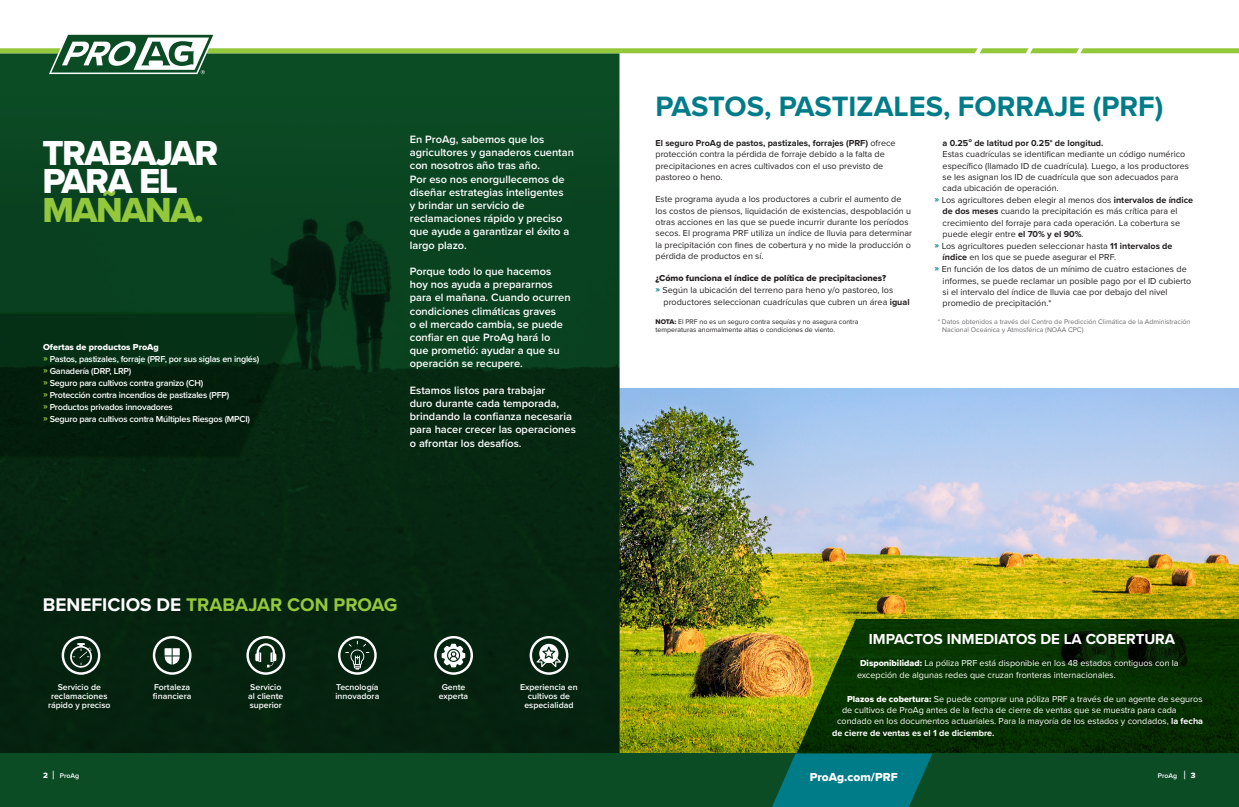
<style>
.page{position:relative;width:1239px;height:807px;background:#fff}
.page>*{position:absolute;margin:0;border:0;box-sizing:border-box;transform-origin:0 0}
.Bullets{font:36px/28.5px "Proxima Nova Extrabld";letter-spacing:-.04em;color:#fff}
.Bullet{font:700 29px "Proxima Nova";color:#007c89}
.t1{font:700 19px "Proxima Nova";color:#94c83c}
.t2{font:700 15px "Proxima Nova";color:#fff}
.Text{font:12px "Proxima Nova Extrabld";color:#fff}
.t3{font:600 11px/13.2px "Proxima Nova";color:#fff}
.Bullet-2{font:9px/11.2px "Proxima Nova";color:#231f20}
.Text-2{font:9px/11.2px "Proxima Nova";color:#231f20}
.Text-3{font:9px/12.5px "Proxima Nova";color:#fff}
.Bullet-3{font:600 9px "Proxima Nova";letter-spacing:-.025em;color:#fff}
.Subhead1{font:9px "Proxima Nova Extrabld";color:#231f20}
.Text-4{font:700 9px "Proxima Nova";color:#fff}
.Subhead1-2{font:9px "Proxima Nova Extrabld";color:#fff}
.Bullet-4{font:600 8.7px/9.2px "Proxima Nova";color:#fff;text-align:center}
.Bullet-5{font:7px/8.8px "Proxima Nova";color:#6c6d70}
.t4{font:7px "Proxima Nova";color:#231f20}
.t5{font:600 7px "Proxima Nova";color:#fff}
.s1{color:#94c83c}
.s2{font-weight:700;color:#94c83c}
.s3{color:#fff}
.s4{font-weight:700}
.s5{font-weight:700;color:#007c89}
.s6{font-family:"Proxima Nova Extrabld"}
.s7{font-family:"Proxima Nova Extrabld";font-weight:400;font-size:8px}
.s8{font-weight:500;font-size:12px}
</style>
<div class="page">
<img style="left:619px;top:388px;width:619px;height:365px">
<img style="left:0;top:74px;width:619px;height:679px">
<svg style="left:0;top:311px;width:306px;height:148px;background:#042510"></svg>
<svg style="left:796px;top:618px;width:442px;height:135px;background:#143902"></svg>
<svg style="left:0;top:34px;width:1238px;height:40px"></svg>
<div style="left:0;top:753px;width:1238px;height:53px;background:#0c4c25"></div>
<svg style="left:772px;top:753px;width:160px;height:53px;background:#017479"></svg>
<svg style="left:62px;top:636px;width:38px;height:38px"></svg>
<svg style="left:153px;top:636px;width:38px;height:38px"></svg>
<svg style="left:246px;top:636px;width:39px;height:38px"></svg>
<svg style="left:338px;top:636px;width:39px;height:38px"></svg>
<svg style="left:434px;top:636px;width:39px;height:38px"></svg>
<svg style="left:529px;top:636px;width:39px;height:38px"></svg>
<p class="Bullets" style="left:42px;top:138px;width:177px">TRABAJAR<br>PARA EL<br><span class="s1">MAÑANA.</span></p>
<p class="Subhead1-2" style="left:43px;top:340px;width:117px">Ofertas de productos ProAg</p>
<p class="Bullet-3" style="left:43px;top:352px;width:218px"><span class="s2">»</span> Pastos, pastizales, forraje (PRF, por sus siglas en inglés)</p>
<p class="Bullet-3" style="left:43px;top:364px;width:90px"><span class="s2">»</span> Ganadería (DRP, LRP)</p>
<p class="Bullet-3" style="left:43px;top:376px;width:162px"><span class="s2">»</span> Seguro para cultivos contra granizo (CH)</p>
<p class="Bullet-3" style="left:43px;top:388px;width:188px"><span class="s2">»</span> Protección contra incendios de pastizales (PFP)</p>
<p class="Bullet-3" style="left:43px;top:400px;width:131px"><span class="s2">»</span> Productos privados innovadores</p>
<p class="Bullet-3" style="left:43px;top:412px;width:208px"><span class="s2">»</span> Seguro para cultivos contra Múltiples Riesgos (MPCI)</p>
<p class="t3" style="left:410px;top:132px;width:166px">En ProAg, sabemos que los agricultores y ganaderos cuentan con nosotros año tras año.<br>Por eso nos enorgullecemos de diseñar estrategias inteligentes<br>y brindar un servicio de reclamaciones rápido y preciso que ayude a garantizar el éxito a largo plazo.</p>
<p class="t3" style="left:410px;top:264px;width:162px">Porque todo lo que hacemos hoy nos ayuda a prepararnos para el mañana. Cuando ocurren condiciones climáticas graves<br>o el mercado cambia, se puede confiar en que ProAg hará lo que prometió: ayudar a que su operación se recupere.</p>
<p class="t3" style="left:410px;top:383px;width:167px">Estamos listos para trabajar<br>duro durante cada temporada, brindando la confianza necesaria para hacer crecer las operaciones o afrontar los desafíos.</p>
<p class="t1" style="left:43px;top:590px;width:356px"><span class="s3">BENEFICIOS DE</span> TRABAJAR CON PROAG</p>
<p class="Bullet-4" style="left:48px;top:682px;width:64px">Servicio de reclamaciones rápido y preciso</p>
<p class="Bullet-4" style="left:154px;top:682px;width:38px">Fortaleza</p>
<p class="Bullet-4" style="left:153px;top:691px;width:40px">financiera</p>
<p class="Bullet-4" style="left:250px;top:682px;width:33px">Servicio</p>
<p class="Bullet-4" style="left:248px;top:691px;width:37px">al cliente</p>
<p class="Bullet-4" style="left:250px;top:700px;width:34px">superior</p>
<p class="Bullet-4" style="left:336px;top:681px;width:44px">Tecnología</p>
<p class="Bullet-4" style="left:335px;top:691px;width:45px">innovadora</p>
<p class="Bullet-4" style="left:441px;top:682px;width:25px">Gente</p>
<p class="Bullet-4" style="left:439px;top:691px;width:31px">experta</p>
<p class="Bullet-4" style="left:520px;top:682px;width:59px">Experiencia en</p>
<p class="Bullet-4" style="left:524px;top:691px;width:51px">cultivos de especialidad</p>
<p class="Bullet" style="left:655px;top:84px;width:509px">PASTOS, PASTIZALES, FORRAJE (PRF)</p>
<p class="Text-2" style="left:655px;top:137px;width:242px"><span class="s4">El seguro ProAg de pastos, pastizales, forrajes (PRF)</span> ofrece protección contra la pérdida de forraje debido a la falta de precipitaciones en acres cultivados con el uso previsto de pastoreo o heno.</p>
<p class="Text-2" style="left:655px;top:193px;width:258px">Este programa ayuda a los productores a cubrir el aumento de los costos de piensos, liquidación de existencias, despoblación u otras acciones en las que se puede incurrir durante los períodos secos. El programa PRF utiliza un índice de lluvia para determinar la precipitación con fines de cobertura y no mide la producción o pérdida de productos en sí.</p>
<p class="Subhead1" style="left:655px;top:271px;width:232px">¿Cómo funciona el índice de política de precipitaciones?</p>
<p class="Bullet-2" style="left:663px;top:284px;width:248px;line-height:12px;text-indent:-8px"><span class="s5">»</span> Según la ubicación del terreno para heno y/o pastoreo, los productores seleccionan cuadrículas que cubren un área <span class="s4">igual</span></p>
<p class="t4" style="left:655px;top:316px;width:204px"><span class="s6">NOTA:</span> El PRF no es un seguro contra sequías y no asegura contra</p>
<p class="t4" style="left:655px;top:324px;width:181px">temperaturas anormalmente altas o condiciones de viento.</p>
<p class="Bullet-2" style="left:942px;top:137px;width:248px"><span class="s4">a 0.25º de latitud por 0.25° de longitud.<br></span>Estas cuadrículas se identifican mediante un código numérico específico (llamado ID de cuadrícula). Luego, a los productores se les asignan los ID de cuadrícula que son adecuados para cada ubicación de operación.</p>
<p class="Bullet-2" style="left:942px;top:194px;width:252px;text-indent:-8px"><span class="s5">»</span> Los agricultores deben elegir al menos dos <span class="s4">intervalos de índice de dos meses</span> cuando la precipitación es más crítica para el crecimiento del forraje para cada operación. La cobertura se puede elegir entre <span class="s4">el 70% y el 90%</span>.</p>
<p class="Bullet-2" style="left:942px;top:240px;width:231px;text-indent:-8px"><span class="s5">»</span> Los agricultores pueden seleccionar hasta <span class="s4">11 intervalos de índice</span> en los que se puede asegurar el PRF.</p>
<p class="Bullet-2" style="left:942px;top:263px;width:250px;text-indent:-8px"><span class="s5">»</span> En función de los datos de un mínimo de cuatro estaciones de informes, se puede reclamar un posible pago por el ID cubierto si el intervalo del índice de lluvia cae por debajo del nivel promedio de precipitación.*</p>
<p class="Bullet-5" style="left:942px;top:316px;width:250px;text-indent:-4px">* Datos obtenidos a través del Centro de Predicción Climática de la Administración<br>Nacional Oceánica y Atmosférica (NOAA CPC)</p>
<p class="t2" style="left:868px;top:628px;width:308px">IMPACTOS INMEDIATOS DE LA COBERTURA</p>
<p class="Text-3" style="left:857px;top:655px;width:323px;text-indent:3px"><span class="s6">Disponibilidad:</span> La póliza PRF está disponible en los 48 estados contiguos con la excepción de algunas redes que cruzan fronteras internacionales.</p>
<p class="Text-3" style="left:847px;top:692px;width:357px"><span class="s6">Plazos de cobertura:</span> Se puede comprar una póliza PRF a través de un agente de seguros</p>
<p class="Text-3" style="left:842px;top:703px;width:336px">de cultivos de ProAg antes de la fecha de cierre de ventas que se muestra para cada</p>
<p class="Text-3" style="left:837px;top:714px;width:367px">condado en los documentos actuariales. Para la mayoría de los estados y condados, <span class="s4">la fecha</span></p>
<p class="Text-4" style="left:832px;top:725px;width:164px">de cierre de ventas es el 1 de diciembre.</p>
<p class="t5" style="left:43px;top:770px;width:38px"><span class="s7">2</span> <span class="s8">|</span> ProAg</p>
<p class="Text" style="left:809px;top:767px;width:89px">ProAg.com/PRF</p>
<p class="t5" style="left:1157px;top:770px;width:39px">ProAg <span class="s8">|</span> <span class="s7">3</span></p>
</div>
